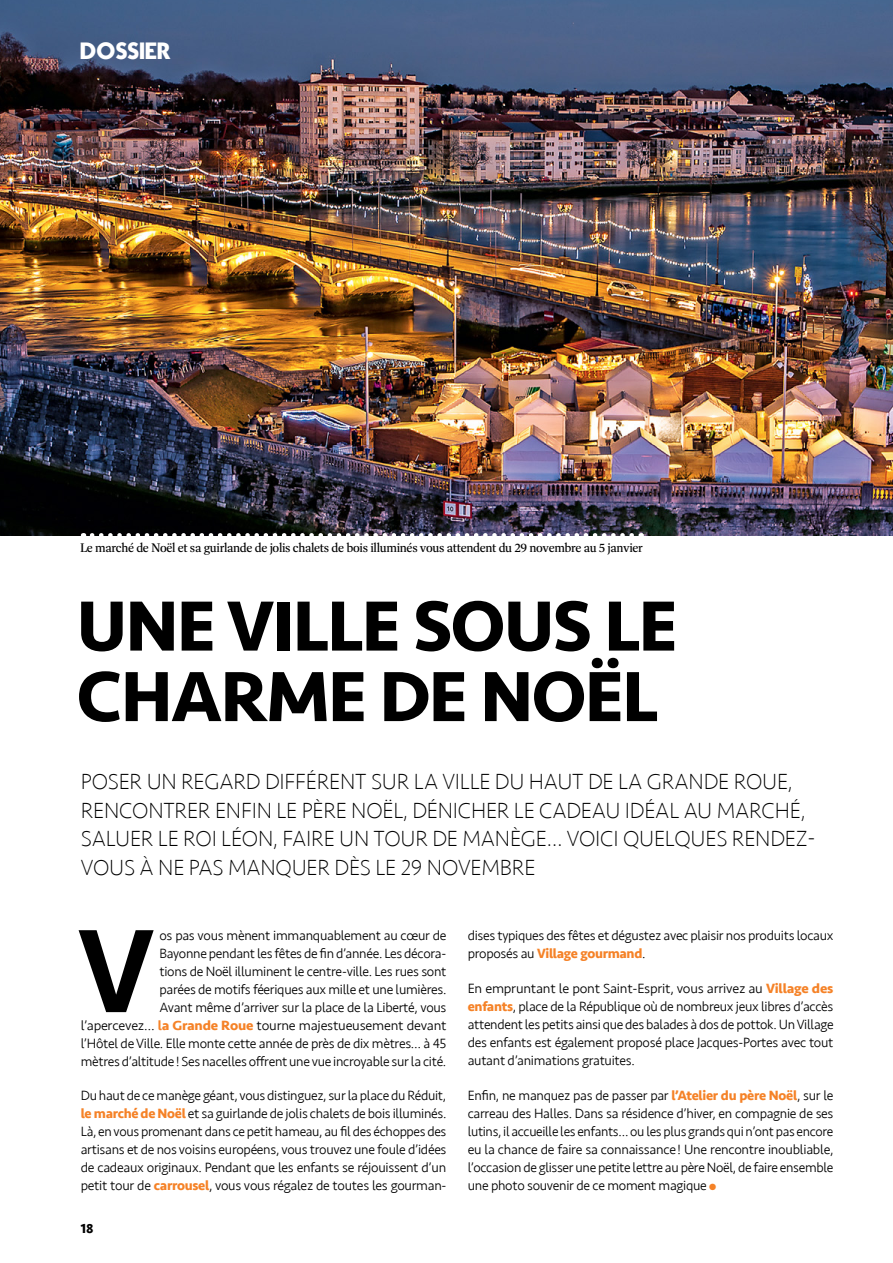
<style>
.page{position:relative;width:893px;height:1263px;background:#fff}
.page>*{position:absolute;margin:0;border:0;box-sizing:border-box;transform-origin:0 0}
.t1{font:500 123px "Seravek";color:#000}
.t2{font:700 73.5px/70.5px "Seravek";letter-spacing:-.025em;color:#000}
.t3{font:24px "Typo Graphica";letter-spacing:.04em;color:#fff}
.t4{font:200 22.5px/28.5px "Seravek";letter-spacing:-.01em;color:#000}
.TEXTE_Article{font:300 13.8px/18px "Seravek";letter-spacing:-.02em;color:#000;text-align:justify}
.t5{font:700 13.5px "Seravek";color:#000}
.t6{font:500 12.6px "Dashiell Bright";letter-spacing:-.025em;color:#000}
.s1{font-weight:500;color:#f58227}
.s2{font-weight:700;color:#f58227}
.s3{color:#f58227}
</style>
<div class="page">
<img style="left:0;top:0;width:893px;height:536px">
<svg style="left:92px;top:533px;width:550px;height:3px"></svg>
<p class="t3" style="left:81px;top:35px;width:92px">DOSSIER</p>
<p class="t6" style="left:80px;top:540px;width:564px">Le marché de Noël et sa guirlande de jolis chalets de bois illuminés vous attendent du 29 novembre au 5 janvier</p>
<p class="t2" style="left:77px;top:590px;width:603px">UNE VILLE SOUS LE<br>CHARME DE NOËL</p>
<p class="t4" style="left:81px;top:767px;width:736px">POSER UN REGARD DIFFÉRENT SUR LA VILLE DU HAUT DE LA GRANDE ROUE, RENCONTRER ENFIN LE PÈRE NOËL, DÉNICHER LE CADEAU IDÉAL AU MARCHÉ, SALUER LE ROI LÉON, FAIRE UN TOUR DE MANÈGE… VOICI QUELQUES RENDEZ-VOUS À NE PAS MANQUER DÈS LE 29 NOVEMBRE</p>
<p class="t1" style="left:78px;top:895px;width:77px">V</p>
<p class="TEXTE_Article" style="left:81px;top:927px;width:367px;text-align:right">os pas vous mènent immanquablement au cœur de<br>Bayonne pendant les fêtes de fin d’année. Les décora-<br>tions de Noël illuminent le centre-ville. Les rues sont<br>parées de motifs féeriques aux mille et une lumières.<br>Avant même d’arriver sur la place de la Liberté, vous<br>l’apercevez… <span class="s1">l</span><span class="s2">a Grande Roue</span> tourne majestueusement devant l’Hôtel de Ville. Elle monte cette année de près de dix mètres… à 45 mètres d’altitude! Ses nacelles offrent une vue incroyable sur la cité.</p>
<p class="TEXTE_Article" style="left:81px;top:1087px;width:367px">Du haut de ce manège géant, vous distinguez, sur la place du Réduit, <span class="s2">le marché de Noël</span> et sa guirlande de jolis chalets de bois illuminés.<br>Là, en vous promenant dans ce petit hameau, au fil des échoppes des artisans et de nos voisins européens, vous trouvez une foule d’idées de cadeaux originaux. Pendant que les enfants se réjouissent d’un petit tour de <span class="s2">carrousel</span>, vous vous régalez de toutes les gourman-</p>
<p class="t5" style="left:81px;top:1218px;width:14px">18</p>
<p class="TEXTE_Article" style="left:468px;top:927px;width:367px">dises typiques des fêtes et dégustez avec plaisir nos produits locaux proposés au <span class="s2">Village gourmand</span>.</p>
<p class="TEXTE_Article" style="left:468px;top:980px;width:367px">En empruntant le pont Saint-Esprit, vous arrivez au <span class="s2">Village des enfants</span>, place de la République où de nombreux jeux libres d’accès attendent les petits ainsi que des balades à dos de pottok. Un Village des enfants est également proposé place Jacques-Portes avec tout autant d’animations gratuites.</p>
<p class="TEXTE_Article" style="left:468px;top:1087px;width:367px">Enfin, ne manquez pas de passer par <span class="s2">l’Atelier du père Noël</span>, sur le carreau des Halles. Dans sa résidence d’hiver, en compagnie de ses lutins, il accueille les enfants… ou les plus grands qui n’ont pas encore eu la chance de faire sa connaissance! Une rencontre inoubliable, l’occasion de glisser une petite lettre au père Noël, de faire ensemble une photo souvenir de ce moment magique <span class="s3">●</span></p>
</div>
